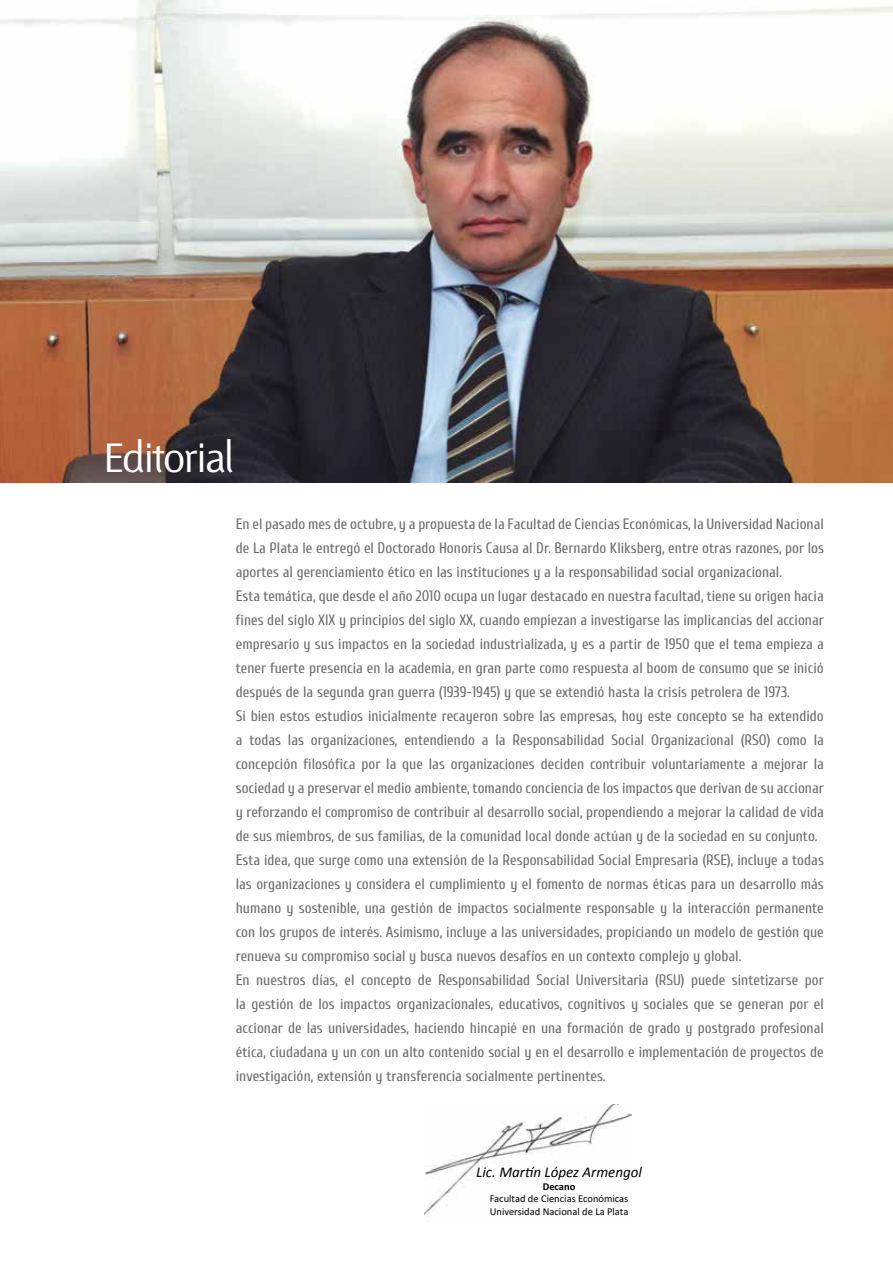
<style>
.page{position:relative;width:893px;height:1263px;background:#fff}
.page>*{position:absolute;margin:0;border:0;box-sizing:border-box;transform-origin:0 0}
.t1{font:45px "Fontana Texto Kern";letter-spacing:-.03em;color:#fff}
.t2{font:15px/24px "Cuprum";color:#6d6e71}
.t3{font:italic 15px "Calibri";color:#000}
.t4{font:10.5px/12.6px "Calibri";color:#000}
.t5{font:700 10.5px "Calibri";color:#000}
</style>
<div class="page">
<img style="left:424px;top:1105px;width:208px;height:111px">
<img style="left:0;top:0;width:893px;height:482px">
<h1 class="t1" style="left:103px;top:436px;width:132px">Editorial</h1>
<p class="t2" style="left:236px;top:512px;width:590px">En el pasado mes de octubre, y a propuesta de la Facultad de Ciencias Económicas, la Universidad Nacional de La Plata le entregó el Doctorado Honoris Causa al Dr. Bernardo Kliksberg, entre otras razones, por los aportes al gerenciamiento ético en las instituciones y a la responsabilidad social organizacional.<br>Esta temática, que desde el año 2010 ocupa un lugar destacado en nuestra facultad, tiene su origen hacia fines del siglo XIX y principios del siglo XX, cuando empiezan a investigarse las implicancias del accionar empresario y sus impactos en la sociedad industrializada, y es a partir de 1950 que el tema empieza a tener fuerte presencia en la academia, en gran parte como respuesta al boom de consumo que se inició después de la segunda gran guerra (1939-1945) y que se extendió hasta la crisis petrolera de 1973.<br>Si bien estos estudios inicialmente recayeron sobre las empresas, hoy este concepto se ha extendido a todas las organizaciones, entendiendo a la Responsabilidad Social Organizacional (RSO) como la concepción filosófica por la que las organizaciones deciden contribuir voluntariamente a mejorar la sociedad y a preservar el medio ambiente, tomando conciencia de los impactos que derivan de su accionar y reforzando el compromiso de contribuir al desarrollo social, propendiendo a mejorar la calidad de vida de sus miembros, de sus familias, de la comunidad local donde actúan y de la sociedad en su conjunto.<br>Esta idea, que surge como una extensión de la Responsabilidad Social Empresaria (RSE), incluye a todas las organizaciones y considera el cumplimiento y el fomento de normas éticas para un desarrollo más humano y sostenible, una gestión de impactos socialmente responsable y la interacción permanente con los grupos de interés. Asimismo, incluye a las universidades, propiciando un modelo de gestión que renueva su compromiso social y busca nuevos desafíos en un contexto complejo y global.<br>En nuestros días, el concepto de Responsabilidad Social Universitaria (RSU) puede sintetizarse por la gestión de los impactos organizacionales, educativos, cognitivos y sociales que se generan por el accionar de las universidades, haciendo hincapié en una formación de grado y postgrado profesional ética, ciudadana y un con un alto contenido social y en el desarrollo e implementación de proyectos de investigación, extensión y transferencia socialmente pertinentes.</p>
<p class="t3" style="left:476px;top:1162px;width:167px">Lic. Martín López Armengol</p>
<p class="t5" style="left:543px;top:1179px;width:34px">Decano</p>
<p class="t4" style="left:490px;top:1193px;width:140px">Facultad de Ciencias Económicas<br>Universidad Nacional de La Plata</p>
</div>
